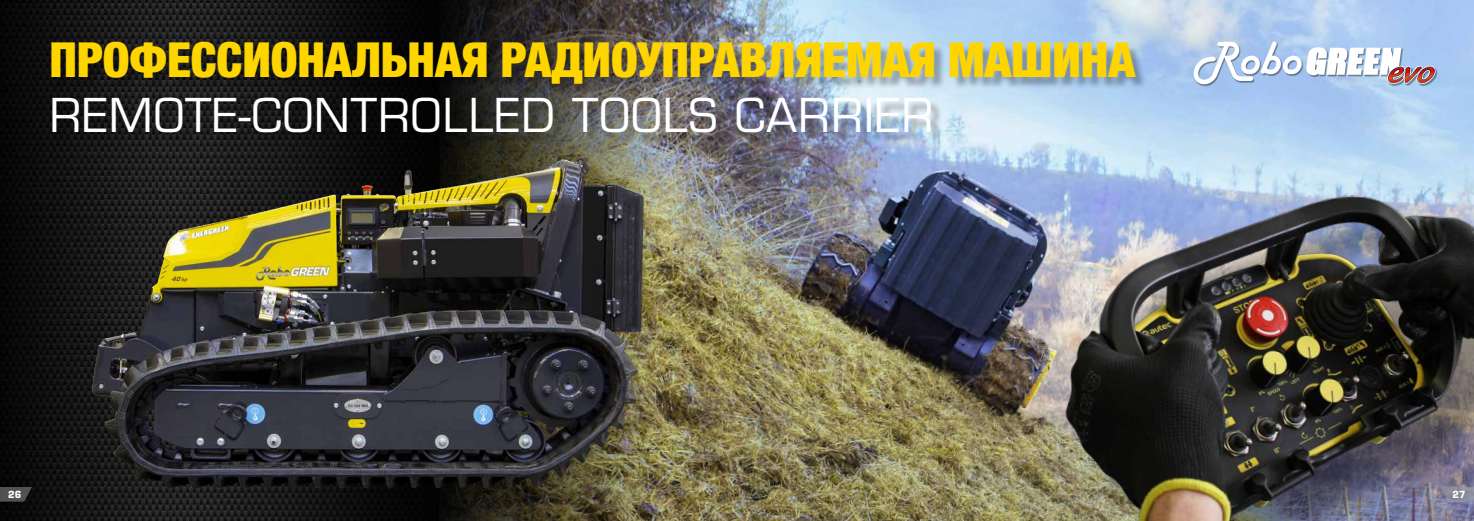
<style>
.page{position:relative;width:1474px;height:521px;background:#fff}
.page>*{position:absolute;margin:0;border:0;box-sizing:border-box;transform-origin:0 0}
.t1{font:900 condensed 48.12px "Helvetica Neue";letter-spacing:-.005em;color:#ffd500}
.t2{font:45.5px "Eurostile";letter-spacing:.02em;color:#fff}
.t3{font:700 9.62px "Eurostile";color:#fff;scale:.95 1}
</style>
<div class="page">
<img style="left:0;top:0;width:439px;height:521px">
<img style="left:439px;top:0;width:1034px;height:521px">
<img style="left:1043px;top:164px;width:430px;height:357px">
<img style="left:86px;top:154px;width:560px;height:342px">
<div style="left:1194px;top:42px;width:243px;height:44px;background:#000;opacity:.4"></div>
<svg style="left:1193px;top:41px;width:242px;height:43px"></svg>
<div style="left:53px;top:44px;width:1094px;height:100px;background:#000;opacity:.3"></div>
<svg style="left:0;top:487px;width:32px;height:15px"></svg>
<svg style="left:1440px;top:487px;width:33px;height:15px"></svg>
<p class="t1" style="left:50px;top:20px;width:1086px">ПРОФЕССИОНАЛЬНАЯ РАДИОУПРАВЛЯЕМАЯ МАШИНА</p>
<p class="t2" style="left:50px;top:88px;width:885px">REMOTE-CONTROLLED TOOLS CARRIER</p>
<p class="t3" style="left:8px;top:489px;width:15px">26</p>
<p class="t3" style="left:1452px;top:489px;width:15px">27</p>
</div>
